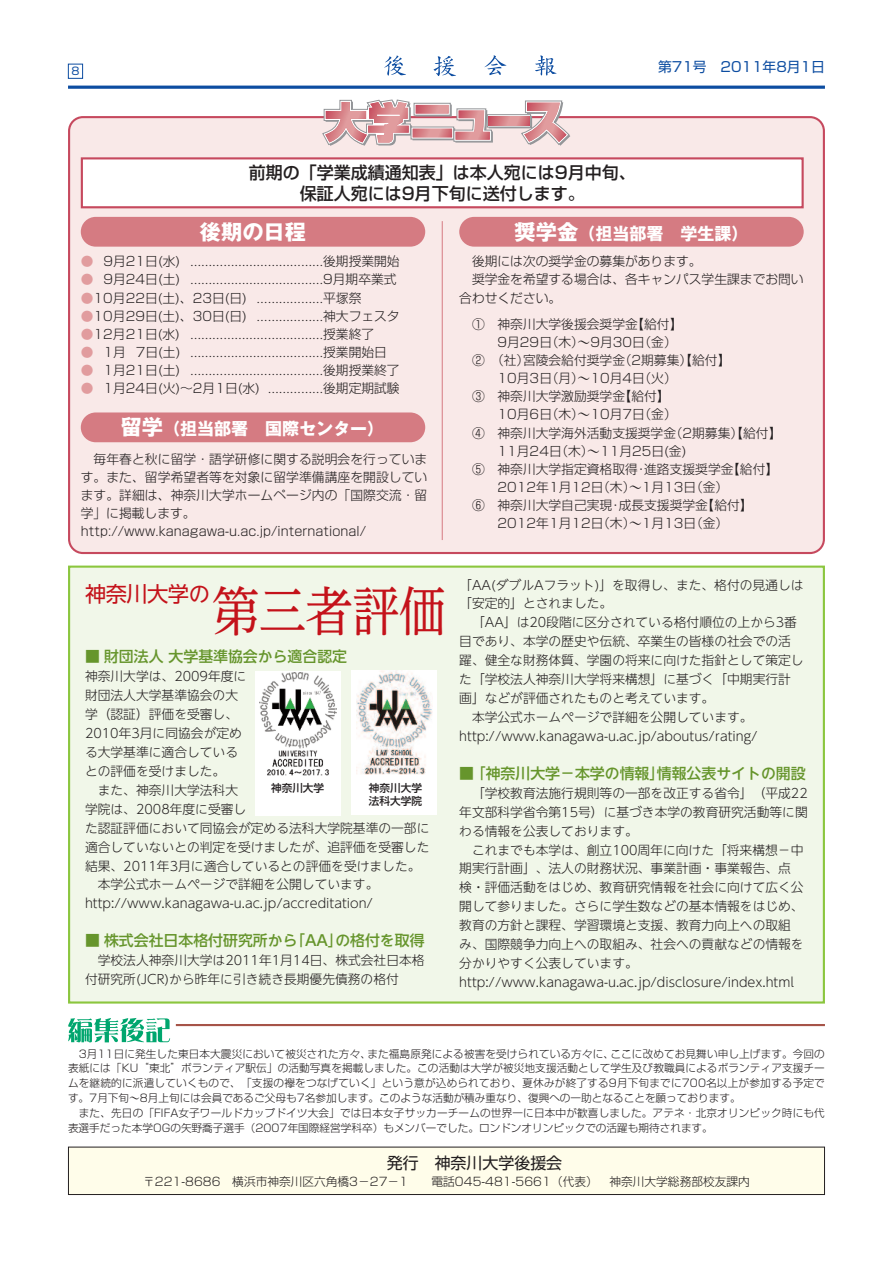
<style>
.page{position:relative;width:893px;height:1263px;background:#fff}
.page>*{position:absolute;margin:0;border:0;box-sizing:border-box;transform-origin:0 0}
.t1{font:53.1px "UD Reimin Pro";letter-spacing:-.025em;color:#c4121a;scale:.9 1}
.t2{font:21.3px "UD Shin Go NT Pro";letter-spacing:-.025em;color:#c4121a}
.t3{font:700 21.3px "Gothic MB101";color:#fff}
.t4{font:500 16.95px/21.3px "Shin Go";color:#231f20;text-align:center}
.t5{font:700 16.95px "Gothic MB101";color:#fff}
.t6{font:15.9px "Shin Go";color:#231f20}
.t7{font:500 14.85px "UD Shin Go NT Pro";color:#66952c}
.t8{font:13.8px "Shin Go Pro";color:#0d4da1}
.t9{font:300 12.75px/18.9px "UD Shin Go NT Pro";color:#231f20}
.t10{font:300 12.75px/18px "Shin Go";color:#231f20}
.t11{font:300 11.7px "Shin Go";color:#231f20}
.t12{font:300 10.65px/14.9px "Shin Go";color:#231f20;text-align:justify}
.t13{font:500 10.65px/12.8px "UD Shin Go Pro";color:#231f20}
.t14{font:10.65px "Shin Go Pro";color:#0d4da1}
.s1{font-size:21.3px}
.s2{color:#e19c9e}
.s3{font-family:"Hira Min Pro W3";font-weight:400}
</style>
<div class="page">
<hr style="left:68px;top:86px;width:757px;height:3px;background:#0d4da1">
<svg style="left:384px;top:56px;width:22px;height:20px"></svg>
<svg style="left:434px;top:56px;width:22px;height:20px"></svg>
<svg style="left:484px;top:55px;width:22px;height:20px"></svg>
<svg style="left:535px;top:55px;width:22px;height:21px"></svg>
<div style="left:68px;top:64px;width:15px;height:15px;border:1px solid #0d4da1"></div>
<div style="left:68px;top:1147px;width:756px;height:47px;background:#fffdea"></div>
<div style="left:68px;top:1147px;width:757px;height:48px;border:1px solid #231f20"></div>
<hr style="left:176px;top:1024px;width:649px;height:2px;background:#a65448">
<svg style="left:68px;top:1018px;width:102px;height:24px"></svg>
<div style="left:68px;top:116px;width:757px;height:438px;background:#f9e9e8"></div>
<hr style="left:442px;top:221px;width:1px;height:319px;background:#d57b82">
<div style="left:81px;top:217px;width:344px;height:30px;background:#d57b82;border-radius:15px"></div>
<div style="left:459px;top:217px;width:345px;height:30px;background:#d57b82;border-radius:15px"></div>
<div style="left:81px;top:412px;width:344px;height:30px;background:#d57b82;border-radius:15px"></div>
<svg style="left:323px;top:100px;width:247px;height:46px"></svg>
<div style="left:70px;top:568px;width:753px;height:433px;background:#f1f7e9"></div>
<div style="left:68px;top:566px;width:757px;height:437px;border:2px solid #8bc63e"></div>
<div style="left:352px;top:670px;width:85px;height:145px;background:#fff"></div>
<img style="left:356px;top:670px;width:77px;height:105px">
<div style="left:255px;top:671px;width:85px;height:145px;background:#fff"></div>
<img style="left:260px;top:673px;width:76px;height:103px">
<div style="left:83px;top:159px;width:718px;height:47px;background:#fff"></div>
<div style="left:81px;top:157px;width:723px;height:51px;border:2px solid #c6495e"></div>
<p class="t14" style="left:71px;top:62px;width:10px">8</p>
<p class="t8" style="left:658px;top:55px;width:168px">第71号 2011年8月1日</p>
<h3 class="t4" style="left:249px;top:161px;width:389px">前期の「学業成績通知表」は本人宛には9月中旬、保証人宛には9月下旬に送付します。</h3>
<h2 class="t3" style="left:200px;top:217px;width:108px">後期の日程</h2>
<h3 class="t5" style="left:514px;top:221px;width:235px"><span class="s1">奨学金</span>（担当部署 学生課）</h3>
<p class="t10" style="left:81px;top:252px;width:320px"><span class="s2">●</span> 9月21日(水) ………………………………後期授業開始</p>
<p class="t10" style="left:81px;top:270px;width:317px"><span class="s2">●</span> 9月24日(土) ………………………………9月期卒業式</p>
<p class="t10" style="left:81px;top:288px;width:282px"><span class="s2">●</span>10月22日(土)、23日(日) ………………平塚祭</p>
<p class="t10" style="left:81px;top:306px;width:320px"><span class="s2">●</span>10月29日(土)、30日(日) ………………神大フェスタ</p>
<p class="t10" style="left:81px;top:324px;width:295px"><span class="s2">●</span>12月21日(水) ………………………………授業終了</p>
<p class="t10" style="left:81px;top:342px;width:308px"><span class="s2">●</span> 1月 7日(土) ………………………………授業開始日</p>
<p class="t10" style="left:81px;top:360px;width:320px"><span class="s2">●</span> 1月21日(土) ………………………………後期授業終了</p>
<p class="t10" style="left:81px;top:379px;width:320px"><span class="s2">●</span> 1月24日(火)〜2月1日(水) ……………後期定期試験</p>
<h3 class="t5" style="left:121px;top:417px;width:265px"><span class="s1">留学</span>（担当部署 国際センター）</h3>
<p class="t10" style="left:81px;top:450px;width:348px;text-indent:13px">毎年春と秋に留学・語学研修に関する説明会を行っています。また、留学希望者等を対象に留学準備講座を開設しています。詳細は、神奈川大学ホームページ内の「国際交流・留学」に掲載します。http://www.kanagawa-u.ac.jp/international/</p>
<p class="t10" style="left:472px;top:252px;width:231px">後期には次の奨学金の募集があります。</p>
<p class="t10" style="left:472px;top:270px;width:333px">奨学金を希望する場合は、各キャンパス学生課までお問い</p>
<p class="t10" style="left:459px;top:288px;width:104px">合わせください。</p>
<p class="t10" style="left:472px;top:315px;width:212px">① 神奈川大学後援会奨学金【給付】</p>
<p class="t10" style="left:497px;top:333px;width:181px">9月29日（木）<span class="s3">～</span>9月30日（金）</p>
<p class="t10" style="left:472px;top:351px;width:260px">② （社）宮陵会給付奨学金（2期募集）【給付】</p>
<p class="t10" style="left:497px;top:369px;width:181px">10月3日（月）<span class="s3">～</span>10月4日（火）</p>
<p class="t10" style="left:472px;top:387px;width:199px">③ 神奈川大学激励奨学金【給付】</p>
<p class="t10" style="left:497px;top:405px;width:181px">10月6日（木）<span class="s3">～</span>10月7日（金）</p>
<p class="t10" style="left:472px;top:423px;width:311px">④ 神奈川大学海外活動支援奨学金（2期募集）【給付】</p>
<p class="t10" style="left:497px;top:441px;width:190px">11月24日（木）<span class="s3">～</span>11月25日(金)</p>
<p class="t10" style="left:472px;top:459px;width:308px">⑤ 神奈川大学指定資格取得・進路支援奨学金【給付】</p>
<p class="t10" style="left:497px;top:477px;width:232px">2012年1月12日（木）<span class="s3">～</span>1月13日（金）</p>
<p class="t10" style="left:472px;top:495px;width:282px">⑥ 神奈川大学自己実現・成長支援奨学金【給付】</p>
<p class="t10" style="left:497px;top:514px;width:232px">2012年1月12日（木）<span class="s3">～</span>1月13日（金）</p>
<h2 class="t2" style="left:85px;top:577px;width:126px">神奈川大学の</h2>
<h1 class="t1" style="left:212px;top:567px;width:262px">第三者評価</h1>
<p class="t7" style="left:85px;top:645px;width:264px">■ 財団法人大学基準協会から適合認定</p>
<p class="t9" style="left:85px;top:667px;width:163px">神奈川大学は、2009年度に財団法人大学基準協会の大学（認証）評価を受審し、<br>2010年3月に同協会が定める大学基準に適合しているとの評価を受けました。</p>
<p class="t9" style="left:98px;top:780px;width:142px">また、神奈川大学法科大</p>
<p class="t9" style="left:85px;top:799px;width:163px">学院は、2008年度に受審し</p>
<p class="t9" style="left:85px;top:818px;width:346px">た認証評価において同協会が定める法科大学院基準の一部に</p>
<p class="t9" style="left:85px;top:837px;width:346px">適合していないとの判定を受けましたが、追評価を受審した</p>
<p class="t9" style="left:85px;top:856px;width:337px">結果、2011年3月に適合しているとの評価を受けました。</p>
<p class="t9" style="left:98px;top:875px;width:282px">本学公式ホームページで詳細を公開しています。</p>
<p class="t9" style="left:85px;top:894px;width:289px">http://www.kanagawa-u.ac.jp/accreditation/</p>
<p class="t7" style="left:85px;top:928px;width:341px">■ 株式会社日本格付研究所から「AA」の格付を取得</p>
<p class="t9" style="left:85px;top:950px;width:341px;text-indent:13px">学校法人神奈川大学は2011年1月14日、株式会社日本格付研究所(JCR)から昨年に引き続き長期優先債務の格付</p>
<p class="t13" style="left:271px;top:781px;width:55px">神奈川大学</p>
<p class="t13" style="left:369px;top:781px;width:55px">神奈川大学法科大学院</p>
<p class="t9" style="left:459px;top:575px;width:346px">「AA(ダブルAフラット)」を取得し、また、格付の見通しは「安定的」とされました。</p>
<p class="t9" style="left:472px;top:613px;width:327px">「AA」は20段階に区分されている格付順位の上から3番</p>
<p class="t9" style="left:459px;top:632px;width:333px">目であり、本学の歴史や伝統、卒業生の皆様の社会での活</p>
<p class="t9" style="left:459px;top:650px;width:346px">躍、健全な財務体質、学園の将来に向けた指針として策定し</p>
<p class="t9" style="left:459px;top:669px;width:333px">た「学校法人神奈川大学将来構想」に基づく「中期実行計</p>
<p class="t9" style="left:459px;top:688px;width:257px">画」などが評価されたものと考えています。</p>
<p class="t9" style="left:472px;top:707px;width:282px">本学公式ホームページで詳細を公開しています。</p>
<p class="t9" style="left:459px;top:726px;width:300px">http://www.kanagawa-u.ac.jp/aboutus/rating/</p>
<p class="t7" style="left:459px;top:761px;width:348px">■「神奈川大学－本学の情報」情報公表サイトの開設</p>
<p class="t9" style="left:459px;top:783px;width:350px;text-align:justify;text-indent:13px">「学校教育法施行規則等の一部を改正する省令」（平成22年文部科学省令第15号）に基づき本学の教育研究活動等に関わる情報を公表しております。</p>
<p class="t9" style="left:459px;top:840px;width:346px;text-indent:13px">これまでも本学は、創立100周年に向けた「将来構想－中期実行計画」、法人の財務状況、事業計画・事業報告、点検・評価活動をはじめ、教育研究情報を社会に向けて広く公開して参りました。さらに学生数などの基本情報をはじめ、教育の方針と課程、学習環境と支援、教育力向上への取組み、国際競争力向上への取組み、社会への貢献などの情報を分かりやすく公表しています。http://www.kanagawa-u.ac.jp/disclosure/index.html</p>
<p class="t12" style="left:68px;top:1046px;width:758px;text-indent:11px">3月11日に発生した東日本大震災において被災された方々、また福島原発による被害を受けられている方々に、ここに改めてお見舞い申し上げます。今回の表紙には「KU“東北”ボランティア駅伝」の活動写真を掲載しました。この活動は大学が被災地支援活動として学生及び教職員によるボランティア支援チームを継続的に派遣していくもので、「支援の襷をつなげていく」という意が込められており、夏休みが終了する9月下旬までに700名以上が参加する予定です。7月下旬<span class="s3">～</span>8月上旬には会員であるご父母も7名参加します。このような活動が積み重なり、復興への一助となることを願っております。</p>
<p class="t12" style="left:68px;top:1105px;width:758px;text-indent:11px">また、先日の「FIFA女子ワールドカップドイツ大会」では日本女子サッカーチームの世界一に日本中が歓喜しました。アテネ・北京オリンピック時にも代表選手だった本学OGの矢野喬子選手（2007年国際経営学科卒）もメンバーでした。ロンドンオリンピックでの活躍も期待されます。</p>
<p class="t6" style="left:387px;top:1152px;width:177px">発行 神奈川大学後援会</p>
<p class="t11" style="left:143px;top:1174px;width:266px">〒221-8686 横浜市神奈川区六角橋3−27−1</p>
<p class="t11" style="left:432px;top:1174px;width:320px">電話045-481-5661（代表） 神奈川大学総務部校友課内</p>
</div>
